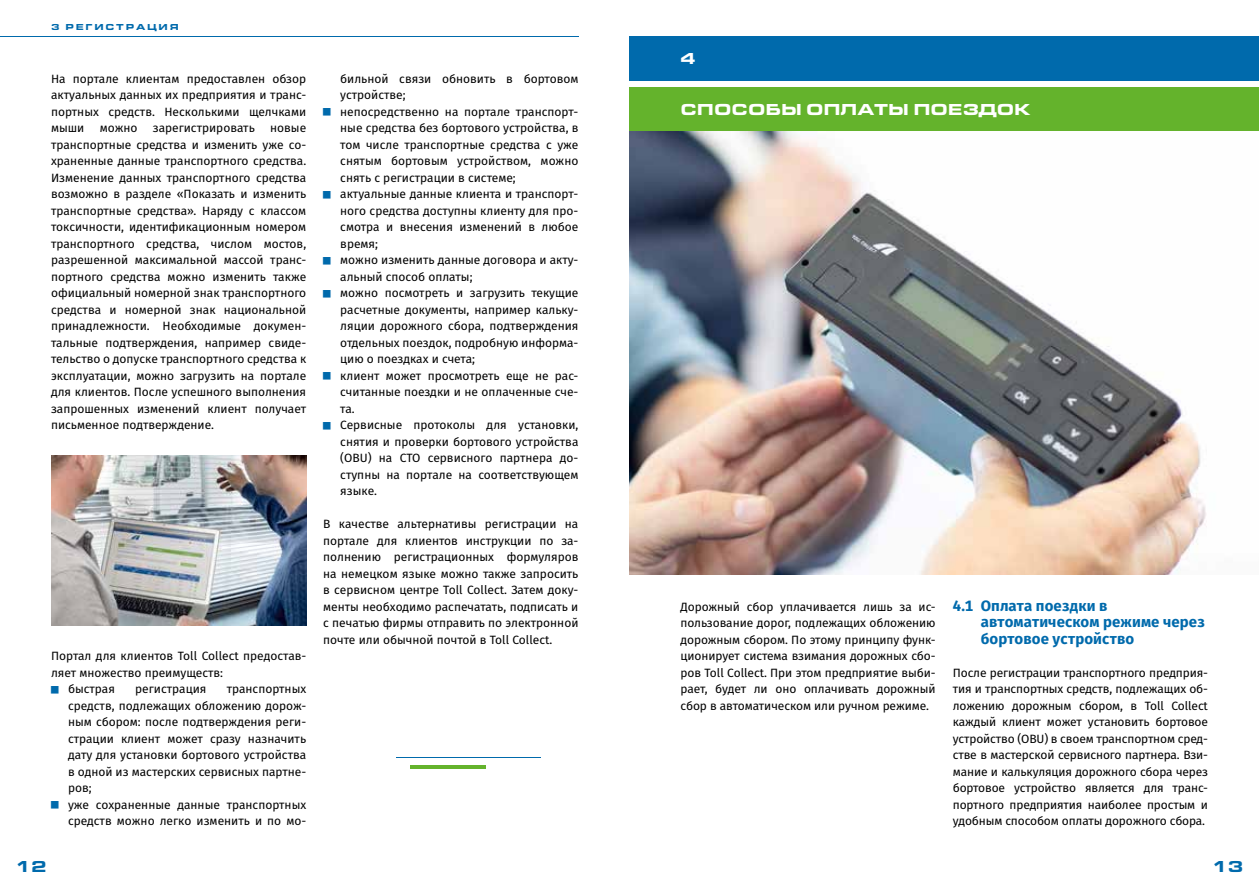
<style>
.page{position:relative;width:1259px;height:893px;background:#fff}
.page>*{position:absolute;margin:0;border:0;box-sizing:border-box;transform-origin:0 0}
.t1{font:900 16.5px "Eurostile OT Ext";color:#fff}
.t2{font:900 16.5px "Eurostile OT Ext";color:#006aac}
.t3{font:700 15px/16.5px "Fira Sans";letter-spacing:.01em;color:#006aac}
.t4{font:12px/16.5px "Fira Sans";color:#000;text-align:justify}
.t5{font:900 9px "Eurostile OT Ext";letter-spacing:.2em;color:#006aac}
</style>
<div class="page">
<div style="left:629px;top:36px;width:630px;height:45px;background:#006aac"></div>
<div style="left:629px;top:87px;width:630px;height:45px;background:#64b32c"></div>
<hr style="left:0;top:36px;width:578px;height:1px;background:#006aac">
<img style="left:629px;top:132px;width:577px;height:442px">
<img style="left:51px;top:455px;width:256px;height:170px">
<hr style="left:396px;top:757px;width:144px;height:1px;background:#006aac">
<hr style="left:410px;top:765px;width:76px;height:3px;background:#64b32c">
<p class="t5" style="left:51px;top:22px;width:129px">3 РЕГИСТРАЦИЯ</p>
<p class="t4" style="left:51px;top:70px;width:257px">На портале клиентам предоставлен обзор актуальных данных их предприятия и транс&shy;портных средств. Несколькими щелчками мыши</p>
<p class="t4" style="left:51px;top:119px;width:257px;text-indent:219px">новые транспортные средства и изменить уже со&shy;храненные данные транспортного средства.<br>Изменение данных транспортного средства возможно в разделе «Показать и изменить транспортные средства». Наряду с классом токсичности, идентификационным номером транспортного средства, числом мостов, разрешенной максимальной массой транс&shy;портного средства можно изменить также официальный номерной знак транспортного средства и номерной знак национальной принадлежности. Необходимые докумен&shy;тальные подтверждения, например свиде&shy;тельство о допуске транспортного средства к эксплуатации, можно загрузить на портале для клиентов. После успешного выполнения запрошенных изменений клиент получает письменное подтверждение.</p>
<p class="t4" style="left:100px;top:119px;width:39px">можно</p>
<p class="t4" style="left:153px;top:119px;width:104px">зарегистрировать</p>
<p class="t4" style="left:51px;top:647px;width:257px">Портал для клиентов Toll Collect предостав-</p>
<p class="t4" style="left:51px;top:664px;width:174px">ляет множество преимуществ:</p>
<p class="t4" style="left:68px;top:680px;width:48px">быстрая</p>
<p class="t4" style="left:135px;top:680px;width:73px">регистрация</p>
<p class="t4" style="left:68px;top:680px;width:240px;text-align:left;text-indent:159px">транспортных средств, подлежащих обложению дорож&shy;ным сбором: после подтверждения реги&shy;страции клиент может сразу назначить дату для установки бортового устройства в одной из мастерских сервисных партне&shy;ров;<br>уже сохраненные данные транспортных средств можно легко изменить и по мо-</p>
<p class="t4" style="left:340px;top:70px;width:240px;text-align:left">бильной связи обновить в бортовом устройстве;<br>непосредственно на портале транспорт&shy;ные средства без бортового устройства, в том числе транспортные средства с уже снятым бортовым устройством, можно снять с регистрации в системе; актуальные данные клиента и транспорт&shy;ного средства доступны клиенту для про&shy;смотра и внесения изменений в любое время;<br>можно изменить данные договора и акту&shy;альный способ оплаты;<br>можно посмотреть и загрузить текущие расчетные документы, например кальку&shy;ляции дорожного сбора, подтверждения отдельных поездок, подробную информа&shy;цию о поездках и счета;<br>клиент может просмотреть еще не рас&shy;считанные поездки и не оплаченные сче&shy;та.<br>Сервисные протоколы для установки, снятия и проверки бортового устройства (OBU) на СТО сервисного партнера до&shy;ступны на портале на соответствующем языке.</p>
<p class="t4" style="left:323px;top:515px;width:257px">В качестве альтернативы регистрации на портале для клиентов инструкции по за&shy;полнению регистрационных формуляров на немецком языке можно также запросить в сервисном центре Toll Collect. Затем доку&shy;менты необходимо распечатать, подписать и с печатью фирмы отправить по электронной почте или обычной почтой в Toll Collect.</p>
<h1 class="t1" style="left:680px;top:49px;width:17px">4</h1>
<h1 class="t1" style="left:680px;top:100px;width:352px">СПОСОБЫ ОПЛАТЫ ПОЕЗДОК</h1>
<p class="t4" style="left:680px;top:598px;width:257px">Дорожный сбор уплачивается лишь за ис&shy;пользование дорог, подлежащих обложению дорожным сбором. По этому принципу функ&shy;ционирует система взимания дорожных сбо&shy;ров Toll Collect. При этом предприятие выби&shy;рает, будет ли оно оплачивать дорожный сбор в автоматическом или ручном режиме.</p>
<p class="t3" style="left:980px;top:596px;width:225px;text-indent:-28px">4.1 Оплата поездки в автоматическом режиме через бортовое устройство</p>
<p class="t4" style="left:952px;top:664px;width:257px">После регистрации транспортного предприя&shy;тия и транспортных средств, подлежащих об&shy;ложению дорожным сбором, в Toll Collect каждый клиент может установить бортовое устройство (OBU) в своем транспортном сред&shy;стве в мастерской сервисного партнера. Взи&shy;мание и калькуляция дорожного сбора через бортовое устройство является для транс&shy;портного предприятия наиболее простым и удобным способом оплаты дорожного сбора.</p>
<h1 class="t2" style="left:15px;top:857px;width:33px">12</h1>
<h1 class="t2" style="left:1212px;top:857px;width:33px">13</h1>
</div>
